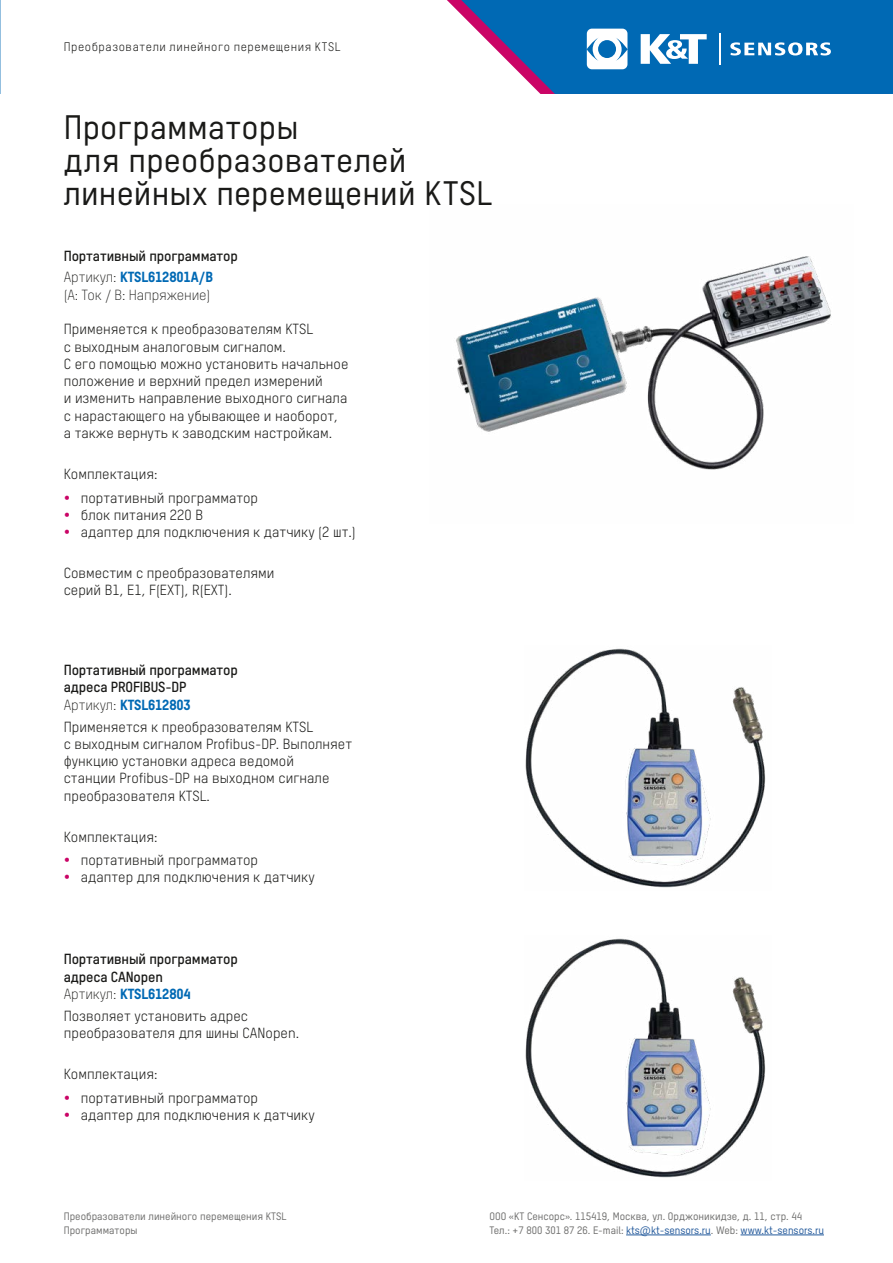
<style>
.page{position:relative;width:893px;height:1263px;background:#fff}
.page>*{position:absolute;margin:0;border:0;box-sizing:border-box;transform-origin:0 0}
.t1{font:33px/33px "T Star Pro Medium";letter-spacing:.005em;color:#1a1a18}
.t2{font:14.25px/17.2px "T Star Pro Regular";color:#1a1a18}
.t3{font:14.25px/17.2px "T Star Pro Bold";letter-spacing:-.01em;color:#1a1a18}
.t4{font:14.25px "T Star Pro Heavy";letter-spacing:-.01em;color:#0069b4}
.t5{font:14.25px "T Star Pro Light";letter-spacing:-.01em;color:#1a1a18}
.t6{font:12px "T Star Pro Regular";letter-spacing:.045em;color:#1a1a18}
.t7{font:10.5px/13.5px "T Star Pro Medium";color:#6f6f6e}
.s1{font-family:"T Star Pro Light";color:#1a1a18}
.s2{color:#245a9c}
</style>
<div class="page">
<svg style="left:447px;top:0;width:446px;height:94px"></svg>
<svg style="left:0;top:0;width:1px;height:94px"></svg>
<hr style="left:626px;top:1234px;width:85px;height:1px;background:#245a9c">
<hr style="left:740px;top:1234px;width:84px;height:1px;background:#245a9c">
<img style="left:525px;top:648px;width:241px;height:240px">
<img style="left:525px;top:938px;width:241px;height:240px">
<img style="left:456px;top:256px;width:375px;height:214px">
<p class="t6" style="left:64px;top:38px;width:278px">Преобразователи линейного перемещения KTSL</p>
<h1 class="t1" style="left:64px;top:108px;width:430px">Программаторы<br>для преобразователей линейных перемещений KTSL</h1>
<p class="t3" style="left:64px;top:246px;width:176px">Портативный программатор</p>
<p class="t4" style="left:64px;top:266px;width:151px"><span class="s1">Артикул:</span> KTSL612801A/B</p>
<p class="t5" style="left:64px;top:285px;width:148px">(A: Ток / B: Напряжение)</p>
<p class="t2" style="left:64px;top:320px;width:286px">Применяется к преобразователям KTSL<br>с выходным аналоговым сигналом.<br>С его помощью можно установить начальное положение и верхний предел измерений<br>и изменить направление выходного сигнала с нарастающего на убывающее и наоборот, а также вернуть к заводским настройкам.</p>
<p class="t2" style="left:81px;top:461px;width:179px;line-height:23.7px;text-indent:-17px">Комплектация:<br>портативный программатор</p>
<p class="t2" style="left:81px;top:505px;width:277px">блок питания 220 В<br>адаптер для подключения к датчику (2 шт.)</p>
<p class="t2" style="left:64px;top:563px;width:212px">Совместим с преобразователями серий B1, E1, F(EXT), R(EXT).</p>
<p class="t3" style="left:64px;top:660px;width:176px">Портативный программатор адреса PROFIBUS-DP</p>
<p class="t4" style="left:64px;top:693px;width:129px"><span class="s1">Артикул:</span> KTSL612803</p>
<p class="t2" style="left:64px;top:717px;width:290px">Применяется к преобразователям KTSL<br>с выходным сигналом Profibus-DP. Выполняет функцию установки адреса ведомой<br>станции Profibus-DP на выходном сигнале преобразователя KTSL.</p>
<p class="t2" style="left:81px;top:824px;width:179px;line-height:23.7px;text-indent:-17px">Комплектация:<br>портативный программатор</p>
<p class="t2" style="left:81px;top:868px;width:235px">адаптер для подключения к датчику</p>
<p class="t3" style="left:64px;top:949px;width:176px">Портативный программатор адреса CANopen</p>
<p class="t4" style="left:64px;top:983px;width:129px"><span class="s1">Артикул:</span> KTSL612804</p>
<p class="t2" style="left:64px;top:1006px;width:237px">Позволяет установить адрес преобразователя для шины CANopen.</p>
<p class="t2" style="left:81px;top:1061px;width:179px;line-height:23.7px;text-indent:-17px">Комплектация:<br>портативный программатор</p>
<p class="t2" style="left:81px;top:1105px;width:235px">адаптер для подключения к датчику</p>
<p class="t7" style="left:64px;top:1209px;width:224px">Преобразователи линейного перемещения KTSL<br>Программаторы</p>
<p class="t7" style="left:489px;top:1209px;width:336px">ООО «KT Сенсорс». 115419, Москва, ул. Орджоникидзе, д. 11, стр. 44<br>Тел.: +7 800 301 87 26. E-mail: <span class="s2">kts@kt-sensors.ru</span>. Web: <span class="s2">www.kt-sensors.ru</span></p>
</div>
